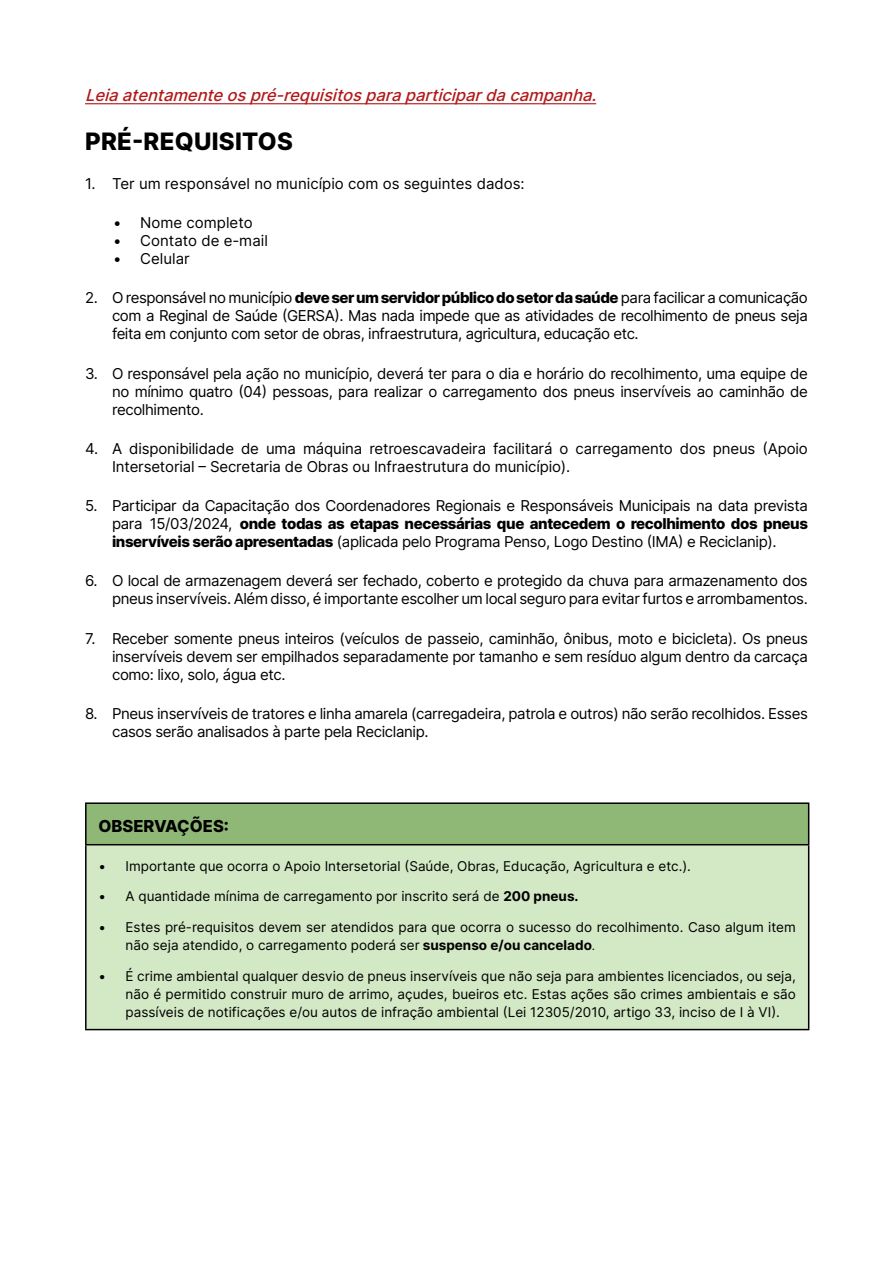
<style>
.page{position:relative;width:893px;height:1263px;background:#fff}
.page>*{position:absolute;margin:0;border:0;box-sizing:border-box;transform-origin:0 0}
.t1{font:800 24px "Inter";letter-spacing:.01em;color:#000}
.t2{font:italic 500 16.5px "Inter";color:#b21819}
.t3{font:800 16.5px "Inter";color:#000}
.t4{font:15px/18px "Inter";letter-spacing:-.025em;color:#000;text-align:justify}
.t5{font:15px "Inter";color:#000}
.t6{font:13.5px/18px "Inter";color:#000}
.s1{font-weight:800}
.s2{font-weight:700}
.s3{font-family:"Averta";font-style:italic}
</style>
<div class="page">
<hr style="left:85px;top:103px;width:511px;height:1px;background:#b21819">
<div style="left:86px;top:803px;width:723px;height:42px;background:#8fb876"></div>
<div style="left:86px;top:845px;width:723px;height:184px;background:#d3e8c5"></div>
<hr style="left:85px;top:802px;width:724px;height:2px;background:#000">
<hr style="left:85px;top:804px;width:2px;height:40px;background:#000">
<hr style="left:808px;top:804px;width:1px;height:40px;background:#000">
<hr style="left:85px;top:845px;width:2px;height:184px;background:#000">
<hr style="left:85px;top:844px;width:724px;height:1px;background:#000">
<hr style="left:808px;top:845px;width:1px;height:184px;background:#000">
<hr style="left:85px;top:1029px;width:724px;height:1px;background:#000">
<p class="t2" style="left:85px;top:83px;width:519px">Leiaatentamenteospré-requisitosparaparticipardacampanha.</p>
<h1 class="t1" style="left:85px;top:123px;width:209px">PRÉ-REQUISITOS</h1>
<p class="t5" style="left:85px;top:173px;width:441px">1. Ter um responsável no município com os seguintes dados:</p>
<p class="t5" style="left:113px;top:212px;width:141px">• Nome completo</p>
<p class="t5" style="left:113px;top:230px;width:156px">• Contato de e-mail</p>
<p class="t5" style="left:113px;top:248px;width:78px">• Celular</p>
<p class="t4" style="left:112px;top:289px;width:697px;text-indent:-27px">2. O responsável no município <span class="s1">deve ser um servidor público do setor da saúde</span> para facilicar a comunicação com a Reginal de Saúde (GERSA). Mas nada impede que as atividades de recolhimento de pneus seja feita em conjunto com setor de obras, infraestrutura, agricultura, educação etc.</p>
<p class="t4" style="left:112px;top:364px;width:697px;text-indent:-27px">3. O responsável pela ação no município, deverá ter para o dia e horário do recolhimento, uma equipe de no mínimo quatro (04) pessoas, para realizar o carregamento dos pneus inservíveis ao caminhão de recolhimento.</p>
<p class="t4" style="left:112px;top:439px;width:697px;text-indent:-27px">4. A disponibilidade de uma máquina retroescavadeira facilitará o carregamento dos pneus (Apoio<br>Intersetorial – Secretaria de Obras ou Infraestrutura do município).</p>
<p class="t4" style="left:112px;top:496px;width:697px;text-indent:-27px">5. Participar da Capacitação dos Coordenadores Regionais e Responsáveis Municipais na data prevista para 15/03/2024, <span class="s1">onde todas as etapas necessárias que antecedem o recolhimento dos pneus inservíveis serão apresentadas</span> (aplicada pelo Programa Penso, Logo Destino (IMA) e Reciclanip).</p>
<p class="t4" style="left:85px;top:572px;width:724px;text-align:right">6. O local de armazenagem deverá ser fechado, coberto e protegido da chuva para armazenamento dos pneus inservíveis. Além disso, é importante escolher um local seguro para evitar furtos e arrombamentos.</p>
<p class="t4" style="left:112px;top:629px;width:697px;text-indent:-27px">7. Receber somente pneus inteiros (veículos de passeio, caminhão, ônibus, moto e bicicleta). Os pneus inservíveis devem ser empilhados separadamente por tamanho e sem resíduo algum dentro da carcaça como: lixo, solo, água etc.</p>
<p class="t4" style="left:112px;top:704px;width:697px;text-indent:-27px">8. Pneus inservíveis de tratores e linha amarela (carregadeira, patrola e outros) não serão recolhidos. Esses casos serão analisados à parte pela Reciclanip.</p>
<p class="t3" style="left:99px;top:814px;width:132px">OBSERVAÇÕES:</p>
<p class="t6" style="left:99px;top:856px;width:594px">• Importante que ocorra o Apoio Intersetorial (Saúde, Obras, Educação, Agricultura e etc.).</p>
<p class="t6" style="left:99px;top:887px;width:482px">• A quantidade mínima de carregamento por inscrito será de <span class="s2">200 pneus.</span></p>
<p class="t6" style="left:126px;top:918px;width:672px;text-indent:-27px">• Estes pré-requisitos devem ser atendidos para que ocorra o sucesso do recolhimento. Caso algum item não seja atendido, o carregamento poderá ser <span class="s2">suspenso e/ou cancelado</span><span class="s3">.</span></p>
<p class="t6" style="left:126px;top:966px;width:672px;text-align:justify;text-indent:-27px">• É crime ambiental qualquer desvio de pneus inservíveis que não seja para ambientes licenciados, ou seja, não é permitido construir muro de arrimo, açudes, bueiros etc. Estas ações são crimes ambientais e são passíveis de notificações e/ou autos de infração ambiental (Lei 12305/2010, artigo 33, inciso de I à VI).</p>
</div>
